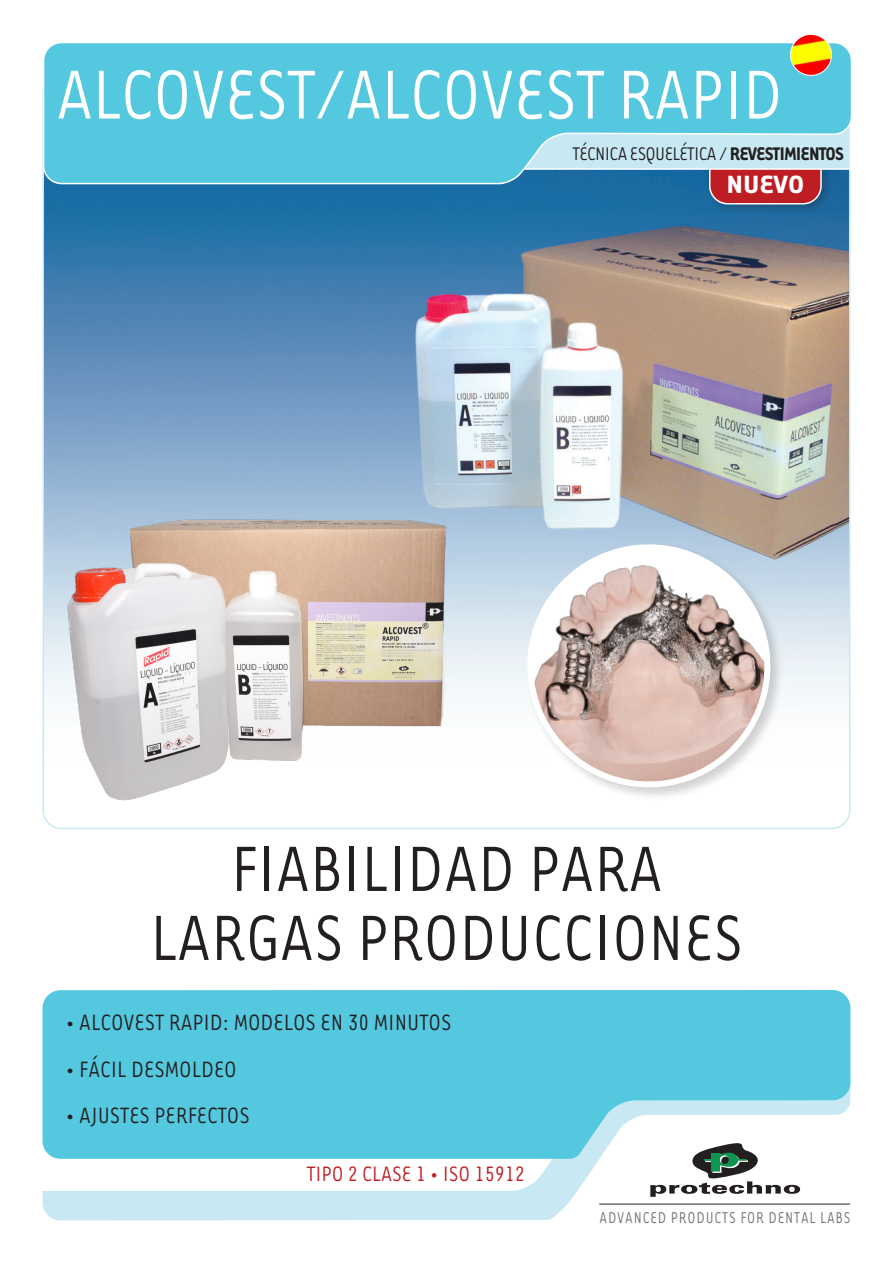
<style>
.page{position:relative;width:893px;height:1263px;background:#fff}
.page>*{position:absolute;margin:0;border:0;box-sizing:border-box;transform-origin:0 0}
.t1{font:500 79.5px "Tarzana Narrow MHG";letter-spacing:-.01em;color:#fff}
.t2{font:500 73.5px "Tarzana Narrow MHG";color:#231f20}
.t3{font:700 28.65px "Tarzana Narrow Bold MHG";color:#fff;scale:1.15 1}
.t4{font:500 25.5px "Tarzana Narrow MHG";color:#231f20}
.t5{font:500 24px "Tarzana Narrow MHG";color:#be1e23}
.t6{font:500 21px "Tarzana Narrow MHG";letter-spacing:-.03em;color:#231f20}
.t7{font:500 18px "Tarzana Narrow MHG";letter-spacing:.05em;color:#717275;scale:.92 1}
.s1{font-family:"Tarzana Narrow Bold MHG";font-weight:700}
</style>
<div class="page">
<img style="left:46px;top:185px;width:804px;height:643px">
<div style="left:704px;top:103px;width:129px;height:113px;background:#231f20;opacity:.3"></div>
<div style="left:710px;top:109px;width:111px;height:95px;background:#be1e23;border-radius:18px"></div>
<div style="left:709px;top:108px;width:113px;height:96px;border:2px solid #fff;border-radius:18px"></div>
<svg style="left:43px;top:1191px;width:807px;height:29px;fill:#c8e9f3"></svg>
<svg style="left:42px;top:1039px;width:759px;height:152px"></svg>
<svg style="left:43px;top:990px;width:807px;height:169px;background:#62cce1"></svg>
<svg style="left:42px;top:43px;width:809px;height:142px;background:#62c6dc"></svg>
<svg style="left:789px;top:34px;width:44px;height:43px;background:#deac50"></svg>
<hr style="left:599px;top:1204px;width:251px;height:1px;background:#231f20">
<svg style="left:650px;top:1143px;width:150px;height:54px"></svg>
<img style="left:394px;top:206px;width:457px;height:365px">
<img style="left:42px;top:453px;width:489px;height:377px">
<div style="left:525px;top:542px;width:260px;height:260px;background:#231f20;opacity:.2"></div>
<svg style="left:523px;top:540px;width:252px;height:252px"></svg>
<p class="t1" style="left:56px;top:47px;width:728px">ALCOVEST/ALCOVEST RAPID</p>
<p class="t6" style="left:572px;top:141px;width:273px">TÉCNICA ESQUELÉTICA / <span class="s1">REVESTIMIENTOS</span></p>
<p class="t3" style="left:727px;top:166px;width:69px">NUEVO</p>
<p class="t2" style="left:231px;top:824px;width:433px">FIABILIDAD PARA</p>
<p class="t2" style="left:150px;top:893px;width:594px">LARGAS PRODUCCIONES</p>
<p class="t4" style="left:66px;top:1007px;width:387px">• ALCOVEST RAPID: MODELOS EN 30 MINUTOS</p>
<p class="t4" style="left:66px;top:1054px;width:172px">• FÁCIL DESMOLDEO</p>
<p class="t4" style="left:66px;top:1100px;width:185px">• AJUSTES PERFECTOS</p>
<p class="t5" style="left:307px;top:1159px;width:220px">TIPO 2 CLASE 1 • ISO 15912</p>
<p class="t7" style="left:600px;top:1206px;width:274px">ADVANCED PRODUCTS FOR DENTAL LABS</p>
</div>
